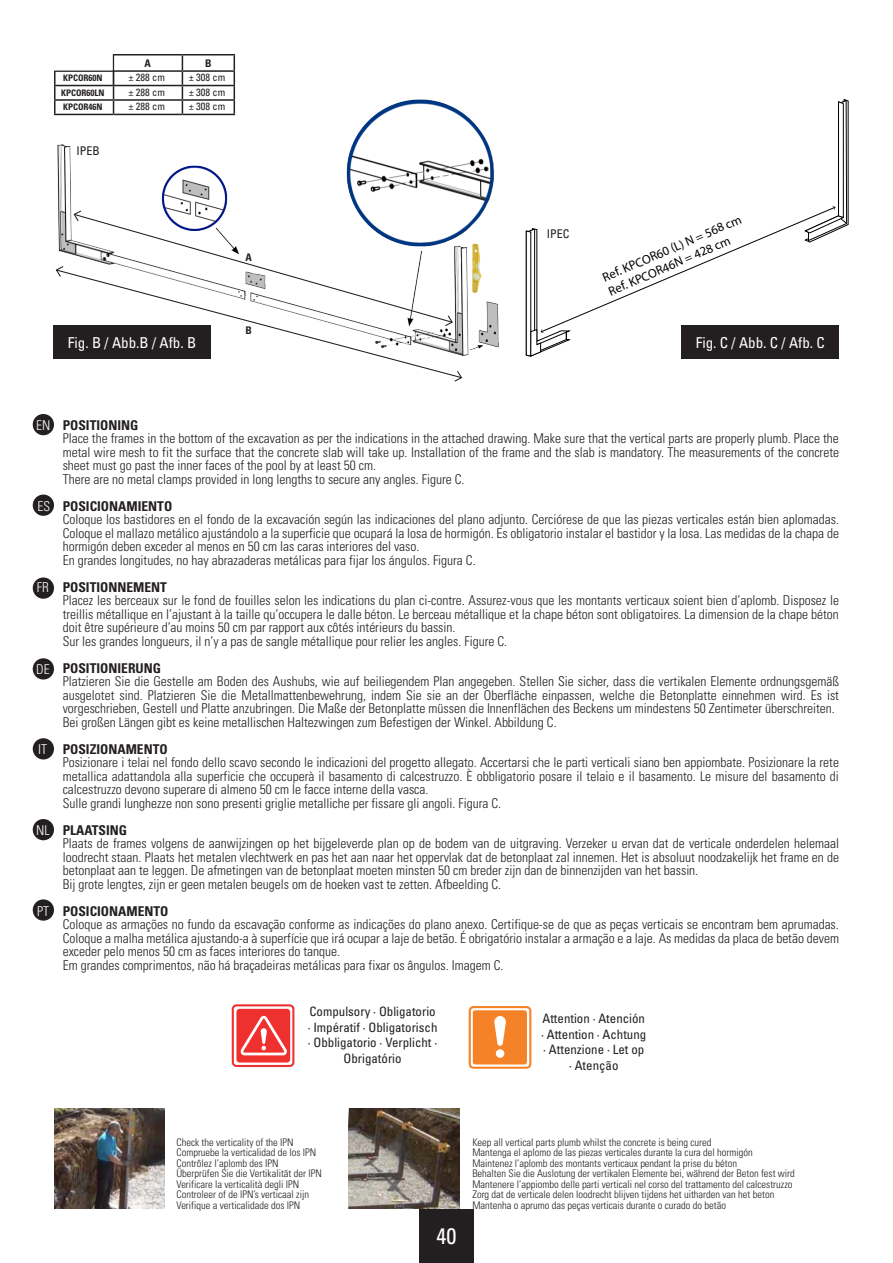
<style>
.page{position:relative;width:893px;height:1263px;background:#fff}
.page>*{position:absolute;margin:0;border:0;box-sizing:border-box;transform-origin:0 0}
.t1{font:condensed 22.5px "Univers";color:#fff}
.t2{font:condensed 15px "Univers";color:#fff}
.t3{font:300 condensed 13.5px/13.5px "Univers";color:#231f20}
.t4{font:700 condensed 13.5px "Univers";color:#231f20}
.t5{font:300 condensed 13.5px "Univers";color:#fff}
.t6{font:condensed 12.9px/15.5px "Univers";color:#231f20;text-align:center}
.t7{font:12.75px/15.3px "Myriad Pro";color:#000}
.t8{font:condensed 12px "Univers";color:#231f20}
.t9{font:300 condensed 10.5px/10.5px "Univers";color:#231f20}
.t10{font:condensed 10.5px "Univers";color:#231f20}
.t11{font:700 condensed 10.5px "Univers";color:#231f20}
.t12{font:700 condensed 9px "Univers";color:#231f20}
</style>
<div class="page">
<div style="left:419px;top:1209px;width:54px;height:54px;background:#231f20"></div>
<img style="left:53px;top:55px;width:446px;height:304px">
<svg style="left:55px;top:210px;width:408px;height:172px"></svg>
<svg style="left:526px;top:99px;width:323px;height:257px"></svg>
<div style="left:33px;top:495px;width:21px;height:21px;background:#231f20;border-radius:50%"></div>
<div style="left:33px;top:577px;width:21px;height:22px;background:#231f20;border-radius:50%"></div>
<div style="left:33px;top:658px;width:21px;height:21px;background:#231f20;border-radius:50%"></div>
<div style="left:33px;top:414px;width:21px;height:21px;background:#231f20;border-radius:50%"></div>
<div style="left:33px;top:738px;width:21px;height:21px;background:#231f20;border-radius:50%"></div>
<div style="left:33px;top:819px;width:21px;height:21px;background:#231f20;border-radius:50%"></div>
<div style="left:33px;top:899px;width:21px;height:22px;background:#231f20;border-radius:50%"></div>
<img style="left:54px;top:1108px;width:111px;height:101px">
<img style="left:349px;top:1108px;width:111px;height:101px">
<div style="left:53px;top:325px;width:158px;height:33px;background:#231f20"></div>
<div style="left:682px;top:325px;width:157px;height:33px;background:#231f20"></div>
<div style="left:232px;top:1004px;width:62px;height:63px;border:2px solid #ee302f;border-radius:4px"></div>
<div style="left:236px;top:1009px;width:54px;height:53px;background:#ee302f;border-radius:3px"></div>
<svg style="left:240px;top:1016px;width:47px;height:39px"></svg>
<div style="left:466px;top:1003px;width:68px;height:68px;border:2px solid #fff;border-radius:4px"></div>
<div style="left:469px;top:1006px;width:62px;height:63px;border:2px solid #f58227;border-radius:4px"></div>
<svg style="left:472px;top:1006px;width:56px;height:62px;background:#f6994f"></svg>
<hr style="left:114px;top:54px;width:68px;height:1px;background:#231f20">
<hr style="left:182px;top:54px;width:53px;height:1px;background:#231f20">
<hr style="left:113px;top:70px;width:69px;height:2px;background:#231f20">
<hr style="left:182px;top:70px;width:53px;height:2px;background:#231f20">
<hr style="left:54px;top:85px;width:60px;height:1px;background:#231f20">
<hr style="left:114px;top:85px;width:68px;height:1px;background:#231f20">
<hr style="left:182px;top:85px;width:53px;height:1px;background:#231f20">
<hr style="left:54px;top:99px;width:60px;height:2px;background:#231f20">
<svg style="left:54px;top:72px;width:2px;height:42px"></svg>
<hr style="left:114px;top:99px;width:68px;height:2px;background:#231f20">
<svg style="left:113px;top:86px;width:1px;height:28px"></svg>
<hr style="left:182px;top:99px;width:53px;height:2px;background:#231f20">
<svg style="left:182px;top:55px;width:1px;height:59px"></svg>
<svg style="left:234px;top:55px;width:1px;height:59px"></svg>
<hr style="left:54px;top:114px;width:60px;height:1px;background:#231f20">
<hr style="left:114px;top:114px;width:68px;height:1px;background:#231f20">
<hr style="left:182px;top:114px;width:53px;height:1px;background:#231f20">
<hr style="left:113px;top:54px;width:1px;height:32px;background:#231f20">
<hr style="left:54px;top:71px;width:59px;height:1px;background:#231f20">
<p class="t11" style="left:144px;top:57px;width:8px">A</p>
<p class="t11" style="left:205px;top:57px;width:8px">B</p>
<p class="t12" style="left:63px;top:73px;width:41px">KPCOR60N</p>
<p class="t10" style="left:128px;top:71px;width:38px">± 288 cm</p>
<p class="t10" style="left:189px;top:71px;width:38px">± 308 cm</p>
<p class="t12" style="left:61px;top:87px;width:45px">KPCOR60LN</p>
<p class="t10" style="left:128px;top:85px;width:38px">± 288 cm</p>
<p class="t10" style="left:189px;top:85px;width:38px">± 308 cm</p>
<p class="t12" style="left:63px;top:101px;width:41px">KPCOR46N</p>
<p class="t10" style="left:128px;top:100px;width:38px">± 288 cm</p>
<p class="t10" style="left:189px;top:100px;width:38px">± 308 cm</p>
<p class="t8" style="left:77px;top:143px;width:25px">IPEB</p>
<p class="t11" style="left:246px;top:250px;width:8px">A</p>
<p class="t11" style="left:246px;top:324px;width:8px">B</p>
<p class="t8" style="left:547px;top:226px;width:24px">IPEC</p>
<p class="t7" style="left:600px;top:270px;width:151px;rotate:-23deg">Ref. KPCOR60 (L) N = 568 cm<br>Ref. KPCOR46N = 428 cm</p>
<p class="t2" style="left:68px;top:333px;width:130px">Fig. B / Abb.B / Afb. B</p>
<p class="t2" style="left:696px;top:333px;width:131px">Fig. C / Abb. C / Afb. C</p>
<p class="t5" style="left:36px;top:417px;width:16px">EN</p>
<p class="t5" style="left:37px;top:498px;width:14px">ES</p>
<p class="t5" style="left:37px;top:579px;width:14px">FR</p>
<p class="t5" style="left:36px;top:661px;width:15px">DE</p>
<p class="t5" style="left:38px;top:741px;width:10px">IT</p>
<p class="t5" style="left:36px;top:822px;width:15px">NL</p>
<p class="t5" style="left:37px;top:903px;width:13px">PT</p>
<p class="t4" style="left:63px;top:417px;width:77px">POSITIONING</p>
<p class="t3" style="left:63px;top:432px;width:778px">Place the frames in the bottom of the excavation as per the indications in the attached drawing. Make sure that the vertical parts are properly plumb. Place the metal wire mesh to fit the surface that the concrete slab will take up. Installation of the frame and the slab is mandatory. The measurements of the concrete sheet must go past the inner faces of the pool by at least 50 cm.<br>There are no metal clamps provided in long lengths to secure any angles. Figure C.</p>
<p class="t4" style="left:63px;top:498px;width:111px">POSICIONAMIENTO</p>
<p class="t3" style="left:63px;top:513px;width:778px">Coloque los bastidores en el fondo de la excavación según las indicaciones del plano adjunto. Cerciórese de que las piezas verticales están bien aplomadas.<br>Coloque el mallazo metálico ajustándolo a la superficie que ocupará la losa de hormigón. Es obligatorio instalar el bastidor y la losa. Las medidas de la chapa de hormigón deben exceder al menos en 50 cm las caras interiores del vaso.<br>En grandes longitudes, no hay abrazaderas metálicas para fijar los ángulos. Figura C.</p>
<p class="t4" style="left:63px;top:579px;width:106px">POSITIONNEMENT</p>
<p class="t3" style="left:63px;top:594px;width:778px">Placez les berceaux sur le fond de fouilles selon les indications du plan ci-contre. Assurez-vous que les montants verticaux soient bien d’aplomb. Disposez le treillis métallique en l’ajustant à la taille qu’occupera le dalle béton. Le berceau métallique et la chape béton sont obligatoires. La dimension de la chape béton doit être supérieure d’au moins 50 cm par rapport aux côtés intérieurs du bassin.<br>Sur les grandes longueurs, il n’y a pas de sangle métallique pour relier les angles. Figure C.</p>
<p class="t4" style="left:63px;top:660px;width:100px">POSITIONIERUNG</p>
<p class="t3" style="left:63px;top:675px;width:778px">Platzieren Sie die Gestelle am Boden des Aushubs, wie auf beiliegendem Plan angegeben. Stellen Sie sicher, dass die vertikalen Elemente ordnungsgemäß ausgelotet sind. Platzieren Sie die Metallmattenbewehrung, indem Sie sie an der Oberfläche einpassen, welche die Betonplatte einnehmen wird. Es ist vorgeschrieben, Gestell und Platte anzubringen. Die Maße der Betonplatte müssen die Innenflächen des Beckens um mindestens 50 Zentimeter überschreiten.<br>Bei großen Längen gibt es keine metallischen Haltezwingen zum Befestigen der Winkel. Abbildung C.</p>
<p class="t4" style="left:63px;top:741px;width:107px">POSIZIONAMENTO</p>
<p class="t3" style="left:63px;top:756px;width:778px">Posizionare i telai nel fondo dello scavo secondo le indicazioni del progetto allegato. Accertarsi che le parti verticali siano ben appiombate. Posizionare la rete metallica adattandola alla superficie che occuperà il basamento di calcestruzzo. È obbligatorio posare il telaio e il basamento. Le misure del basamento di calcestruzzo devono superare di almeno 50 cm le facce interne della vasca.<br>Sulle grandi lunghezze non sono presenti griglie metalliche per fissare gli angoli. Figura C.</p>
<p class="t4" style="left:63px;top:822px;width:66px">PLAATSING</p>
<p class="t3" style="left:63px;top:837px;width:778px">Plaats de frames volgens de aanwijzingen op het bijgeleverde plan op de bodem van de uitgraving. Verzeker u ervan dat de verticale onderdelen helemaal loodrecht staan. Plaats het metalen vlechtwerk en pas het aan naar het oppervlak dat de betonplaat zal innemen. Het is absoluut noodzakelijk het frame en de betonplaat aan te leggen. De afmetingen van de betonplaat moeten minsten 50 cm breder zijn dan de binnenzijden van het bassin.<br>Bij grote lengtes, zijn er geen metalen beugels om de hoeken vast te zetten. Afbeelding C.</p>
<p class="t4" style="left:63px;top:903px;width:107px">POSICIONAMENTO</p>
<p class="t3" style="left:63px;top:918px;width:778px">Coloque as armações no fundo da escavação conforme as indicações do plano anexo. Certifique-se de que as peças verticais se encontram bem aprumadas.<br>Coloque a malha metálica ajustando-a à superfície que irá ocupar a laje de betão. É obrigatório instalar a armação e a laje. As medidas da placa de betão devem exceder pelo menos 50 cm as faces interiores do tanque.<br>Em grandes comprimentos, não há braçadeiras metálicas para fixar os ângulos. Imagem C.</p>
<p class="t6" style="left:308px;top:1003px;width:131px">Compulsory · Obligatorio · Impératif · Obligatorisch · Obbligatorio · Verplicht ·<br>Obrigatório</p>
<p class="t6" style="left:541px;top:1011px;width:107px">Attention · Atención · Attention · Achtung · Attenzione · Let op · Atenção</p>
<p class="t9" style="left:176px;top:1137px;width:147px">Check the verticality of the IPN Compruebe la verticalidad de los IPN Contrôlez l’aplomb des IPN Überprüfen Sie die Vertikalität der IPN Verificare la verticalità degli IPN Controleer of de IPN’s verticaal zijn Verifique a verticalidade dos IPN</p>
<p class="t9" style="left:472px;top:1137px;width:324px">Keep all vertical parts plumb whilst the concrete is being cured<br>Mantenga el aplomo de las piezas verticales durante la cura del hormigón Maintenez l’aplomb des montants verticaux pendant la prise du béton<br>Behalten Sie die Auslotung der vertikalen Elemente bei, während der Beton fest wird Mantenere l’appiombo delle parti verticali nel corso del trattamento del calcestruzzo Zorg dat de verticale delen loodrecht blijven tijdens het uitharden van het beton Mantenha o aprumo das peças verticais durante o curado do betão</p>
<h1 class="t1" style="left:436px;top:1221px;width:21px">40</h1>
</div>
